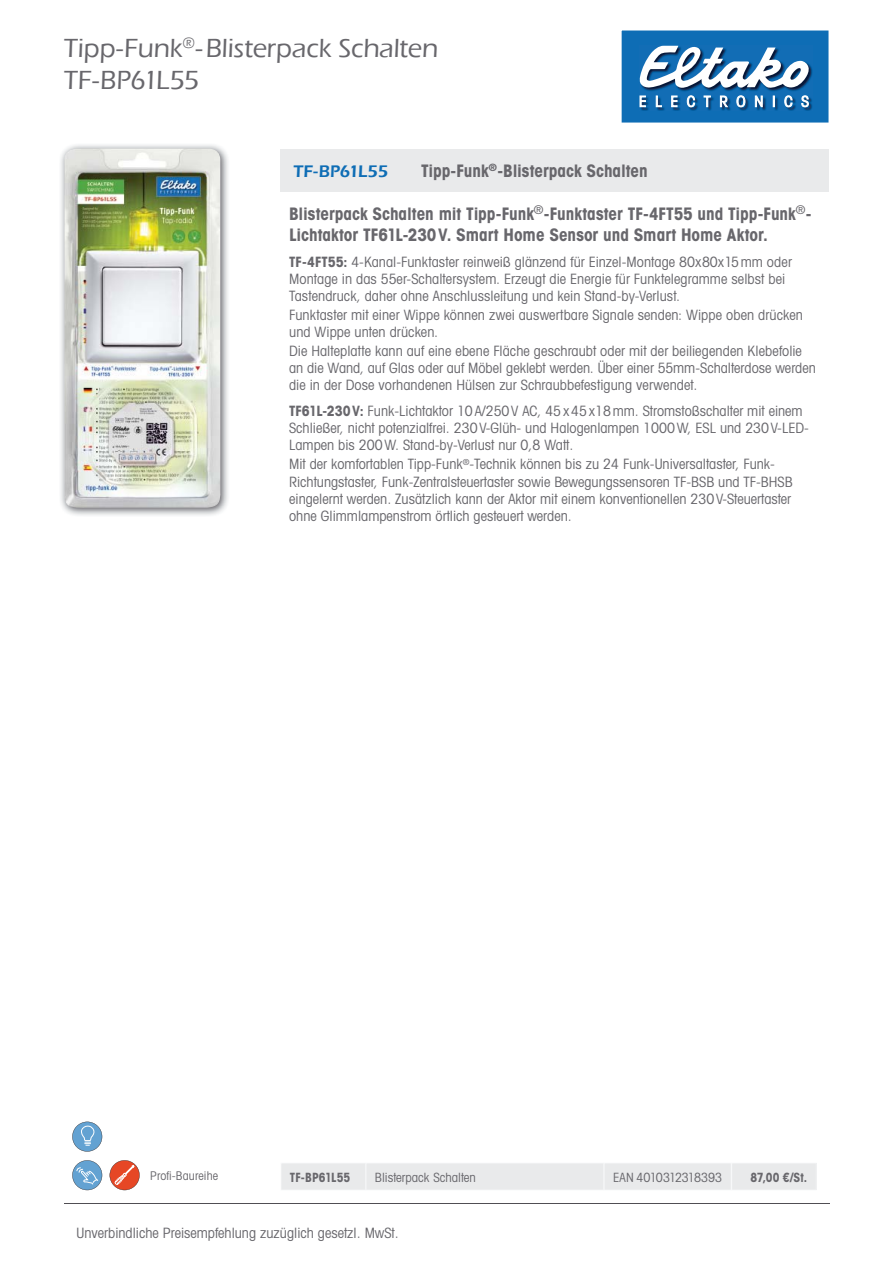
<style>
.page{position:relative;width:893px;height:1263px;background:#fff}
.page>*{position:absolute;margin:0;border:0;box-sizing:border-box;transform-origin:0 0}
.t1{font:500 27px/32.4px "Eras ITC";letter-spacing:-.005em;color:#68676c}
.t2{font:700 condensed 17.25px/20.7px "Avant Garde";color:#68676c}
.t3{font:600 17.25px "Eras ITC";letter-spacing:-.02em;color:#0e6db5}
.t4{font:condensed 14.25px/17.1px "Avant Garde";color:#68676c}
.t5{font:condensed 12.75px "Avant Garde";color:#68676c}
.t6{font:700 condensed 12.75px "Avant Garde";letter-spacing:.005em;color:#68676c;scale:.95 1}
.t7{font:condensed 12px "Avant Garde";letter-spacing:.005em;color:#68676c}
.s1{font-weight:700}
</style>
<div class="page">
<svg style="left:621px;top:30px;width:208px;height:93px"></svg>
<div style="left:281px;top:149px;width:548px;height:42px;background:#e9eaeb"></div>
<div style="left:281px;top:1163px;width:535px;height:27px;background:#e9eaeb"></div>
<svg style="left:72px;top:1160px;width:30px;height:30px"></svg>
<hr style="left:64px;top:1203px;width:765px;height:1px;background:#504e53">
<svg style="left:110px;top:1160px;width:30px;height:30px"></svg>
<svg style="left:72px;top:1122px;width:30px;height:30px"></svg>
<img style="left:60px;top:145px;width:168px;height:371px">
<img style="left:63px;top:148px;width:158px;height:360px">
<h1 class="t1" style="left:64px;top:32px;width:376px">Tipp-Funk<sup>®</sup>- Blisterpack Schalten<br>TF-BP61L55</h1>
<p class="t3" style="left:293px;top:162px;width:96px">TF-BP61L55</p>
<p class="t2" style="left:421px;top:162px;width:228px">Tipp-Funk<sup>®</sup>-Blisterpack Schalten</p>
<p class="t2" style="left:289px;top:205px;width:524px">Blisterpack Schalten mit Tipp-Funk<sup>®</sup>-Funktaster TF-4FT55 und Tipp-Funk<sup>®</sup>-<br>Lichtaktor TF61L-230V. Smart Home Sensor und Smart Home Aktor.</p>
<p class="t4" style="left:289px;top:254px;width:504px"><span class="s1">TF-4FT55:</span> 4-Kanal-Funktaster reinweiß glänzend für Einzel-Montage 80x80x15mm oder<br>Montage in das 55er-Schalter system. Erzeugt die Energie für Funktelegramme selbst bei<br>Tastendruck, daher ohne Anschlussleitung und kein Stand-by-Verlust.</p>
<p class="t4" style="left:289px;top:308px;width:515px">Funktaster mit einer Wippe können zwei auswertbare Signale senden: Wippe oben drücken und Wippe unten drücken.</p>
<p class="t4" style="left:289px;top:344px;width:528px">Die Halteplatte kann auf eine ebene Fläche geschraubt oder mit der beiliegenden Klebefolie an die Wand, auf Glas oder auf Möbel geklebt werden. Über einer 55mm-Schalterdose werden die in der Dose vorhandenen Hülsen zur Schraubbefestigung verwendet.</p>
<p class="t4" style="left:289px;top:404px;width:521px"><span class="s1">TF61L-230V:</span> Funk-Lichtaktor 10 A/250 V AC, 45 x 45 x18 mm. Stromstoßschalter mit einem<br>Schließer, nicht potenzialfrei. 230 V-Glüh- und Halogenlampen 1000 W, ESL und 230 V-LED-<br>Lampen bis 200 W. Stand-by-Verlust nur 0,8 Watt.</p>
<p class="t4" style="left:289px;top:457px;width:505px">Mit der komfortablen Tipp-Funk<sup>®</sup>-Technik können bis zu 24 Funk-Universaltaster, Funk-Richtungs taster, Funk-Zentralsteuertaster sowie Bewegungssensoren TF-BSB und TF-BHSB eingelernt werden. Zusätzlich kann der Aktor mit einem konventionellen 230 V-Steuertaster ohne Glimmlampenstrom örtlich gesteuert werden.</p>
<p class="t7" style="left:150px;top:1171px;width:69px">Profi-Baureihe</p>
<p class="t6" style="left:290px;top:1172px;width:65px">TF-BP61L55</p>
<p class="t5" style="left:375px;top:1172px;width:102px">Blisterpack Schalten</p>
<p class="t5" style="left:613px;top:1172px;width:111px">EAN 4010312318393</p>
<p class="t6" style="left:750px;top:1172px;width:61px">87,00 €/St.</p>
<p class="t4" style="left:77px;top:1226px;width:324px">Unverbindliche Preisempfehlung zuzüglich gesetzl. MwSt.</p>
</div>
